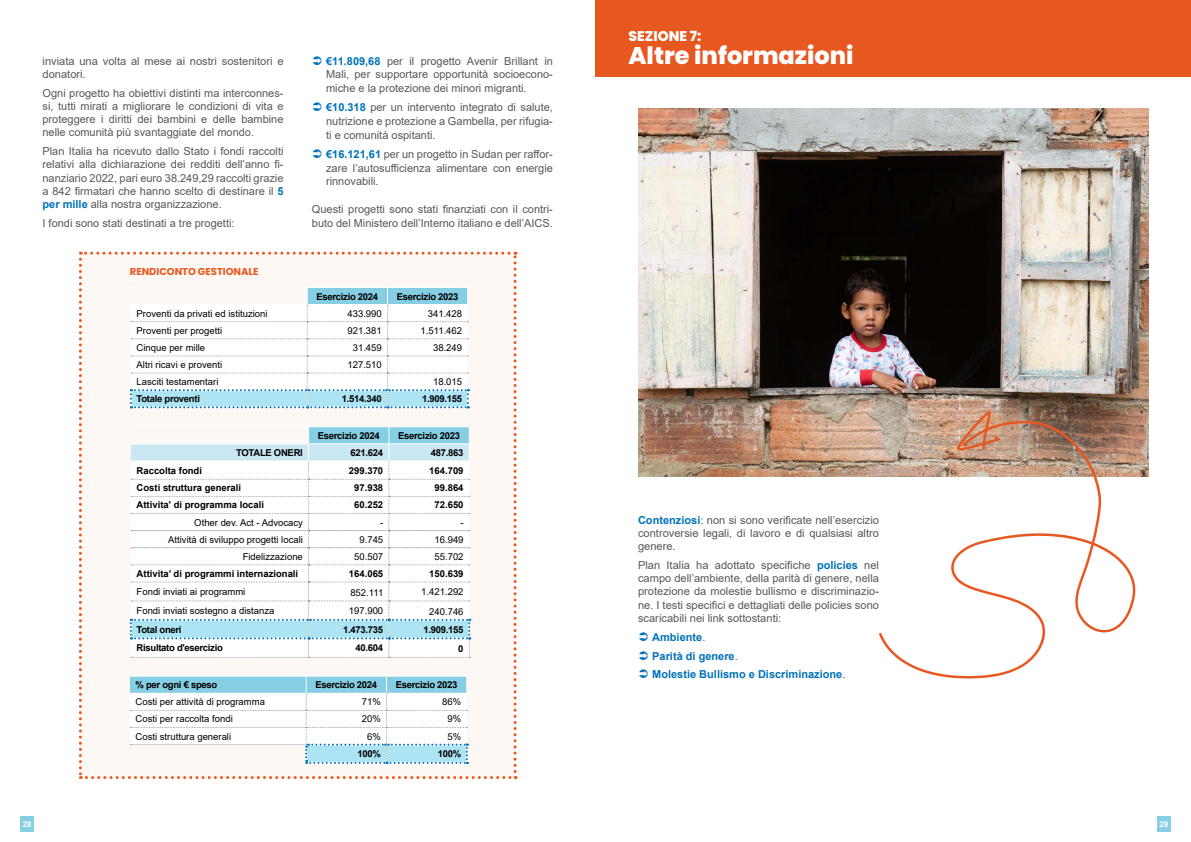
<style>
.page{position:relative;width:1191px;height:842px;background:#fff}
.page>*{position:absolute;margin:0;border:0;box-sizing:border-box;transform-origin:0 0}
.t1{font:800 24px "Poppins";color:#fff}
.t2{font:800 14px "Poppins";color:#fff}
.t3{font:11px/13.2px "Arial";color:#575756;text-align:justify}
.t4{font:700 11px/18.9px "Arial";color:#0072bb}
.t5{font:700 10px "Poppins";letter-spacing:-.005em;color:#e75820}
.t6{font:9.5px "Arial";color:#000}
.t7{font:700 9.5px "Arial";letter-spacing:-.03em;color:#000}
.t8{font:700 9.5px "Arial";color:#000}
.t9{font:700 8px "Arial";color:#fff}
.s1{font-weight:700;color:#0072bb}
.s2{font-weight:400;color:#575756}
</style>
<div class="page">
<div style="left:1157px;top:816px;width:13px;height:16px;background:#85cee4"></div>
<div style="left:20px;top:816px;width:14px;height:16px;background:#85cee4"></div>
<svg style="left:79px;top:252px;width:437px;height:527px"></svg>
<div style="left:595px;top:0;width:596px;height:77px;background:#e75820"></div>
<img style="left:638px;top:108px;width:510px;height:368px">
<svg style="left:879px;top:420px;width:258px;height:259px"></svg>
<svg style="left:956px;top:411px;width:44px;height:40px;background:#d19372"></svg>
<p class="t3" style="left:43px;top:54px;width:242px">inviata una volta al mese ai nostri sostenitori e donatori.</p>
<p class="t3" style="left:43px;top:86px;width:242px">Ogni progetto ha obiettivi distinti ma interconnes&shy;si, tutti mirati a migliorare le condizioni di vita e proteggere i diritti dei bambini e delle bambine nelle comunità più svantaggiate del mondo.</p>
<p class="t3" style="left:43px;top:145px;width:242px">Plan Italia ha ricevuto dallo Stato i fondi raccolti relativi alla dichiarazione dei redditi dell’anno fi&shy;nanziario 2022, pari euro 38.249,29 raccolti grazie a 842 firmatari che hanno scelto di destinare il <span class="s1">5 per mille</span> alla nostra organizzazione.</p>
<p class="t3" style="left:43px;top:216px;width:193px">I fondi sono stati destinati a tre progetti:</p>
<p class="t5" style="left:130px;top:265px;width:130px">RENDICONTO GESTIONALE</p>
<p class="t3" style="left:326px;top:54px;width:228px;line-height:13.7px"><span class="s1">€11.809,68</span> per il progetto Avenir Brillant in Mali, per supportare opportunità socioecono&shy;miche e la protezione dei minori migranti.</p>
<p class="t3" style="left:326px;top:101px;width:228px;line-height:13.7px"><span class="s1">€10.318</span> per un intervento integrato di salute, nutrizione e protezione a Gambella, per rifugia&shy;ti e comunità ospitanti.</p>
<p class="t3" style="left:326px;top:147px;width:228px;line-height:13.7px"><span class="s1">€16.121,61</span> per un progetto in Sudan per raffor&shy;zare l’autosufficienza alimentare con energie rinnovabili.</p>
<p class="t3" style="left:312px;top:202px;width:242px;line-height:13.7px">Questi progetti sono stati finanziati con il contri&shy;buto del Ministero dell’Interno italiano e dell’AICS.</p>
<p class="t7" style="left:316px;top:289px;width:63px">Esercizio 2024</p>
<p class="t7" style="left:397px;top:289px;width:63px">Esercizio 2023</p>
<p class="t6" style="left:137px;top:307px;width:132px">Proventi da privati ed istituzioni</p>
<p class="t6" style="left:347px;top:307px;width:36px">433.990</p>
<p class="t6" style="left:428px;top:307px;width:36px">341.428</p>
<p class="t6" style="left:137px;top:324px;width:87px">Proventi per progetti</p>
<p class="t6" style="left:347px;top:324px;width:36px">921.381</p>
<p class="t6" style="left:420px;top:324px;width:43px">1.511.462</p>
<p class="t6" style="left:137px;top:341px;width:70px">Cinque per mille</p>
<p class="t6" style="left:353px;top:341px;width:31px">31.459</p>
<p class="t6" style="left:433px;top:341px;width:31px">38.249</p>
<p class="t6" style="left:137px;top:358px;width:87px">Altri ricavi e proventi</p>
<p class="t6" style="left:347px;top:358px;width:36px">127.510</p>
<p class="t6" style="left:137px;top:375px;width:83px">Lasciti testamentari</p>
<p class="t6" style="left:433px;top:375px;width:31px">18.015</p>
<p class="t7" style="left:137px;top:392px;width:65px">Totale proventi</p>
<p class="t7" style="left:342px;top:392px;width:41px">1.514.340</p>
<p class="t7" style="left:422px;top:392px;width:41px">1.909.155</p>
<p class="t7" style="left:318px;top:429px;width:63px">Esercizio 2024</p>
<p class="t7" style="left:398px;top:429px;width:63px">Esercizio 2023</p>
<p class="t7" style="left:236px;top:446px;width:68px">TOTALE ONERI</p>
<p class="t7" style="left:350px;top:446px;width:34px">621.624</p>
<p class="t7" style="left:431px;top:446px;width:34px">487.863</p>
<p class="t8" style="left:137px;top:464px;width:67px">Raccolta fondi</p>
<p class="t7" style="left:349px;top:464px;width:36px">299.370</p>
<p class="t7" style="left:429px;top:464px;width:36px">164.709</p>
<p class="t8" style="left:137px;top:481px;width:106px">Costi struttura generali</p>
<p class="t7" style="left:354px;top:481px;width:31px">97.938</p>
<p class="t7" style="left:434px;top:481px;width:31px">99.864</p>
<p class="t8" style="left:137px;top:498px;width:129px">Attivita' di programma locali</p>
<p class="t7" style="left:354px;top:498px;width:31px">60.252</p>
<p class="t7" style="left:434px;top:498px;width:31px">72.650</p>
<p class="t6" style="left:194px;top:516px;width:110px">Other dev. Act - Advocacy</p>
<p class="t6" style="left:380px;top:516px;width:5px">-</p>
<p class="t6" style="left:460px;top:516px;width:5px">-</p>
<p class="t6" style="left:168px;top:533px;width:136px">Attività di sviluppo progetti locali</p>
<p class="t6" style="left:359px;top:533px;width:25px">9.745</p>
<p class="t6" style="left:434px;top:533px;width:31px">16.949</p>
<p class="t6" style="left:243px;top:550px;width:62px">Fidelizzazione</p>
<p class="t6" style="left:354px;top:550px;width:31px">50.507</p>
<p class="t6" style="left:434px;top:550px;width:31px">55.702</p>
<p class="t8" style="left:137px;top:567px;width:163px">Attivita’ di programmi internazionali</p>
<p class="t7" style="left:349px;top:567px;width:36px">164.065</p>
<p class="t7" style="left:429px;top:567px;width:36px">150.639</p>
<p class="t6" style="left:137px;top:585px;width:110px">Fondi inviati ai programmi</p>
<p class="t6" style="left:350px;top:586px;width:34px">852.111</p>
<p class="t6" style="left:421px;top:585px;width:44px">1.421.292</p>
<p class="t6" style="left:137px;top:604px;width:139px">Fondi inviati sostegno a distanza</p>
<p class="t6" style="left:349px;top:604px;width:36px">197.900</p>
<p class="t6" style="left:429px;top:605px;width:36px">240.746</p>
<p class="t7" style="left:137px;top:622px;width:47px">Total oneri</p>
<p class="t7" style="left:343px;top:622px;width:41px">1.473.735</p>
<p class="t7" style="left:423px;top:622px;width:41px">1.909.155</p>
<p class="t7" style="left:137px;top:641px;width:88px">Risultato d'esercizio</p>
<p class="t7" style="left:355px;top:641px;width:29px">40.604</p>
<p class="t7" style="left:458px;top:642px;width:7px">0</p>
<p class="t7" style="left:136px;top:678px;width:83px">% per ogni € speso</p>
<p class="t7" style="left:315px;top:678px;width:63px">Esercizio 2024</p>
<p class="t7" style="left:396px;top:678px;width:63px">Esercizio 2023</p>
<p class="t6" style="left:136px;top:695px;width:131px">Costi per attività di programma</p>
<p class="t6" style="left:362px;top:695px;width:21px">71%</p>
<p class="t6" style="left:442px;top:695px;width:21px">86%</p>
<p class="t6" style="left:136px;top:712px;width:99px">Costi per raccolta fondi</p>
<p class="t6" style="left:362px;top:712px;width:21px">20%</p>
<p class="t6" style="left:447px;top:712px;width:15px">9%</p>
<p class="t6" style="left:136px;top:730px;width:97px">Costi struttura generali</p>
<p class="t6" style="left:367px;top:730px;width:15px">6%</p>
<p class="t6" style="left:447px;top:730px;width:15px">5%</p>
<p class="t7" style="left:357px;top:747px;width:25px">100%</p>
<p class="t7" style="left:438px;top:747px;width:25px">100%</p>
<p class="t2" style="left:628px;top:28px;width:74px">SEZIONE 7:</p>
<h1 class="t1" style="left:628px;top:42px;width:227px">Altre informazioni</h1>
<p class="t3" style="left:638px;top:513px;width:242px"><span class="s1">Contenziosi</span>: non si sono verificate nell’esercizio controversie legali, di lavoro e di qualsiasi altro genere.</p>
<p class="t3" style="left:638px;top:558px;width:242px">Plan Italia ha adottato specifiche <span class="s1">policies</span> nel campo dell’ambiente, della parità di genere, nella protezione da molestie bullismo e discriminazio&shy;ne. I testi specifici e dettagliati delle policies sono scaricabili nei link sottostanti:</p>
<p class="t4" style="left:652px;top:627px;width:195px">Ambiente<span class="s2">.<br></span>Parità di genere<span class="s2">.<br></span>Molestie Bullismo e Discriminazione<span class="s2">.</span></p>
<p class="t9" style="left:23px;top:819px;width:10px">28</p>
<p class="t9" style="left:1159px;top:819px;width:10px">29</p>
</div>
